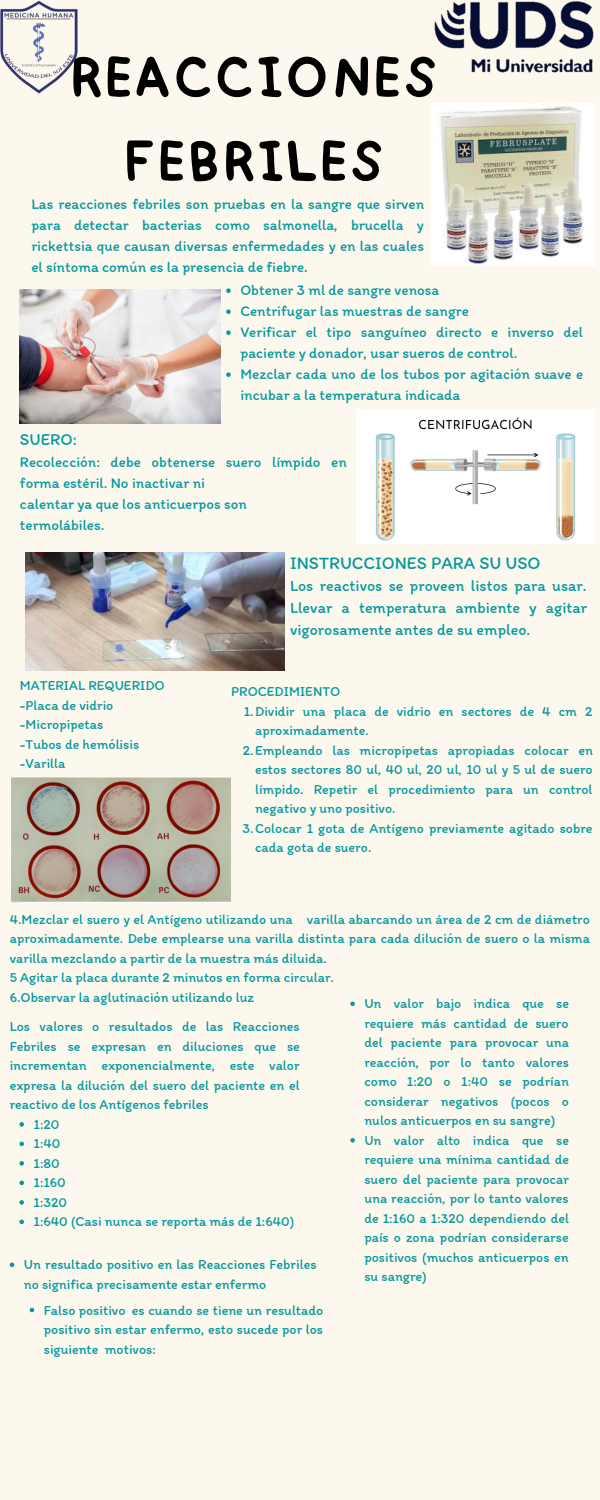
<style>
.page{position:relative;width:600px;height:1500px;background:#fdf8ed}
.page>*{position:absolute;margin:0;border:0;box-sizing:border-box;transform-origin:0 0}
.t1{font:60px/84px "happy";color:#000;text-align:center}
.t2{font:18px "Itim";color:#03989e}
.t3{font:17px "Itim";color:#03989e}
.t4{font:16px/21.8px "Itim";color:#03989e;text-align:justify}
.t5{font:15px/21px "Itim";color:#03989e}
.t6{font:14px/19.5px "Itim";color:#03989e}
</style>
<div class="page">
<img style="left:434px;top:1px;width:160px;height:72px">
<img style="left:0;top:1px;width:77px;height:93px">
<img style="left:20px;top:289px;width:200px;height:135px">
<img style="left:356px;top:409px;width:239px;height:134px">
<img style="left:432px;top:103px;width:163px;height:163px">
<img style="left:26px;top:552px;width:258px;height:118px">
<img style="left:12px;top:777px;width:219px;height:125px">
<svg style="left:226px;top:288px;width:5px;height:5px"></svg>
<svg style="left:226px;top:309px;width:5px;height:5px"></svg>
<svg style="left:226px;top:330px;width:5px;height:5px"></svg>
<svg style="left:226px;top:372px;width:5px;height:5px"></svg>
<svg style="left:19px;top:1122px;width:5px;height:5px"></svg>
<svg style="left:19px;top:1142px;width:5px;height:4px"></svg>
<svg style="left:19px;top:1161px;width:5px;height:5px"></svg>
<svg style="left:19px;top:1181px;width:5px;height:4px"></svg>
<svg style="left:19px;top:1200px;width:5px;height:5px"></svg>
<svg style="left:19px;top:1220px;width:5px;height:4px"></svg>
<svg style="left:350px;top:1002px;width:5px;height:4px"></svg>
<svg style="left:350px;top:1138px;width:5px;height:5px"></svg>
<svg style="left:10px;top:1263px;width:4px;height:4px"></svg>
<svg style="left:30px;top:1308px;width:4px;height:4px"></svg>
<h1 class="t1" style="left:69px;top:26px;width:371px">REACCIONES<br>FEBRILES</h1>
<p class="t5" style="left:31px;top:193px;width:394px;text-align:justify">Las reacciones febriles son pruebas en la sangre que sirven para detectar bacterias como salmonella, brucella y rickettsia que causan diversas enfermedades y en las cuales el síntoma común es la presencia de fiebre.</p>
<p class="t5" style="left:240px;top:279px;width:344px">Obtener 3 ml de sangre venosa<br>Centrifugar las muestras de sangre<br>Verificar el tipo sanguíneo directo e inverso del paciente y donador, usar sueros de control.<br>Mezclar cada uno de los tubos por agitación suave e incubar a la temperatura indicada</p>
<p class="t3" style="left:20px;top:429px;width:58px">SUERO:</p>
<p class="t5" style="left:20px;top:451px;width:328px">Recolección: debe obtenerse suero límpido en forma estéril. No inactivar ni<br>calentar ya que los anticuerpos son<br>termolábiles.</p>
<p class="t6" style="left:20px;top:675px;width:146px">MATERIAL REQUERIDO -Placa de vidrio -Micropipetas<br>-Tubos de hemólisis -Varilla</p>
<p class="t2" style="left:290px;top:552px;width:252px">INSTRUCCIONES PARA SU USO</p>
<p class="t4" style="left:290px;top:575px;width:299px">Los reactivos se proveen listos para usar.<br>Llevar a temperatura ambiente y agitar vigorosamente antes de su empleo.</p>
<p class="t6" style="left:231px;top:681px;width:111px">PROCEDIMIENTO</p>
<p class="t6" style="left:244px;top:701px;width:350px">1.Dividir una placa de vidrio en sectores de 4 cm 2</p>
<p class="t6" style="left:255px;top:720px;width:115px">aproximadamente.</p>
<p class="t6" style="left:243px;top:740px;width:352px">2.Empleando las micropipetas apropiadas colocar en</p>
<p class="t6" style="left:255px;top:759px;width:339px">estos sectores 80 ul, 40 ul, 20 ul, 10 ul y 5 ul de suero</p>
<p class="t6" style="left:255px;top:779px;width:339px">límpido. Repetir el procedimiento para un control</p>
<p class="t6" style="left:255px;top:798px;width:142px">negativo y uno positivo.</p>
<p class="t6" style="left:243px;top:818px;width:351px">3.Colocar 1 gota de Antígeno previamente agitado sobre</p>
<p class="t6" style="left:255px;top:837px;width:118px">cada gota de suero.</p>
<p class="t6" style="left:10px;top:909px;width:582px">4.Mezclar el suero y el Antígeno utilizando una varilla abarcando un área de 2 cm de diámetro aproximadamente. Debe emplearse una varilla distinta para cada dilución de suero o la misma varilla mezclando a partir de la muestra más diluida.<br>5 Agitar la placa durante 2 minutos en forma circular.<br>6.Observar la aglutinación utilizando luz</p>
<p class="t6" style="left:364px;top:994px;width:206px">Un valor bajo indica que se requiere más cantidad de suero del paciente para provocar una reacción, por lo tanto valores como 1:20 o 1:40 se podrían considerar negativos (pocos o nulos anticuerpos en su sangre)<br>Un valor alto indica que se requiere una mínima cantidad de suero del paciente para provocar una reacción, por lo tanto valores de 1:160 a 1:320 dependiendo del país o zona podrían considerarse positivos (muchos anticuerpos en su sangre)</p>
<p class="t6" style="left:10px;top:1017px;width:292px;text-align:justify">Los valores o resultados de las Reacciones Febriles se expresan en diluciones que se incrementan exponencialmente, este valor expresa la dilución del suero del paciente en el reactivo de los Antígenos febriles</p>
<p class="t6" style="left:34px;top:1114px;width:262px">1:20<br>1:40<br>1:80<br>1:160<br>1:320<br>1:640 (Casi nunca se reporta más de 1:640)</p>
<p class="t6" style="left:24px;top:1255px;width:294px">Un resultado positivo en las Reacciones Febriles no significa precisamente estar enfermo</p>
<p class="t6" style="left:44px;top:1300px;width:281px;text-align:justify">Falso positivo es cuando se tiene un resultado positivo sin estar enfermo, esto sucede por los siguiente motivos:</p>
</div>
